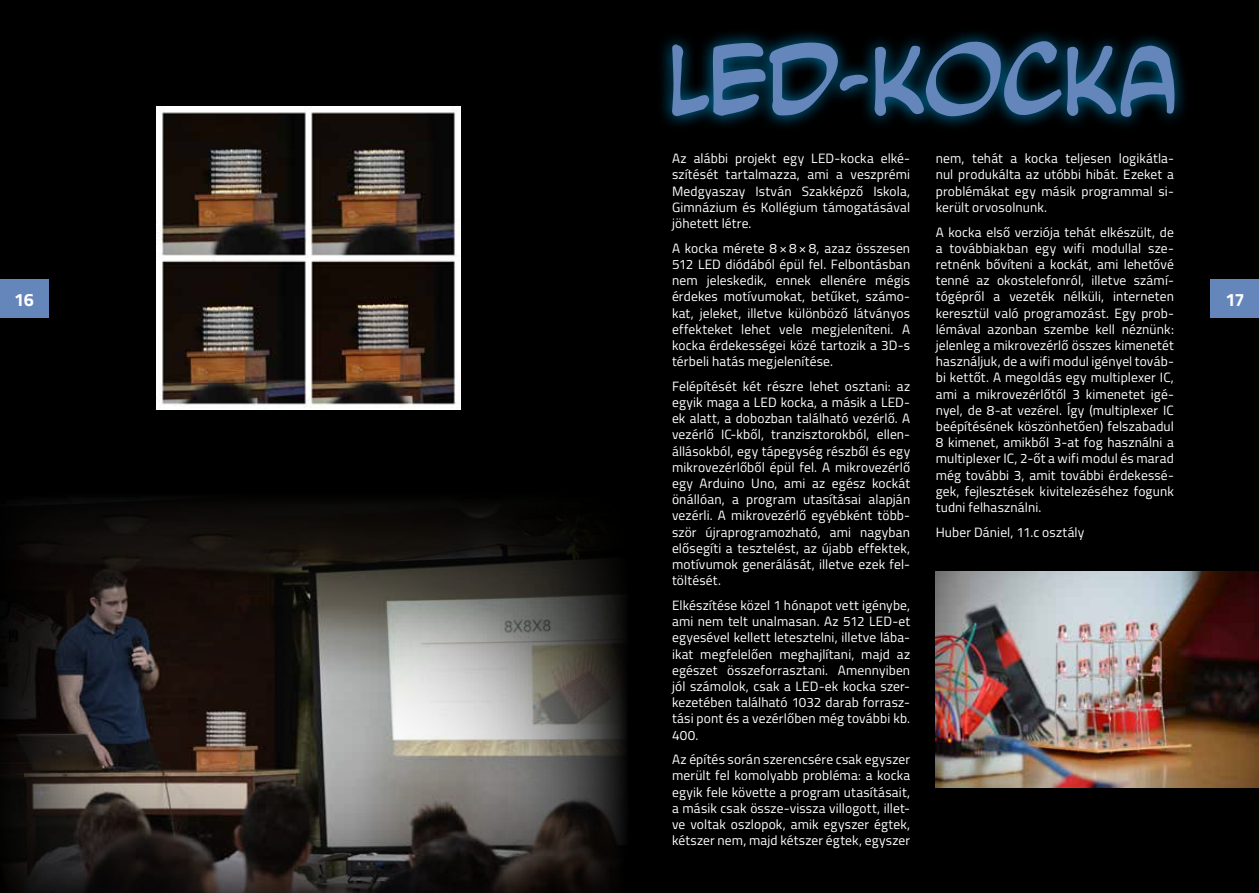
<style>
.page{position:relative;width:1259px;height:893px;background:#000}
.page>*{position:absolute;margin:0;border:0;box-sizing:border-box;transform-origin:0 0}
.t1{font:84.45px "H Zs C Kiss And Tell";letter-spacing:-.03em;color:#6586bb}
.t2{font:700 18px "Titillium";color:#fff}
.t3{font:13.5px/16.2px "Titillium";letter-spacing:.01em;color:#fff;text-align:justify}
</style>
<div class="page">
<img style="left:157px;top:106px;width:303px;height:304px">
<img style="left:935px;top:571px;width:324px;height:216px">
<img style="left:0;top:499px;width:626px;height:394px">
<div style="left:657px;top:26px;width:532px;height:106px;background:#009fe3;opacity:.75"></div>
<div style="left:0;top:279px;width:48px;height:38px;background:#6586bb"></div>
<div style="left:1210px;top:279px;width:49px;height:38px;background:#6586bb"></div>
<h1 class="t1" style="left:666px;top:27px;width:512px">LED-KOCKA</h1>
<p class="t3" style="left:672px;top:150px;width:240px">Az alábbi projekt egy LED-kocka elké&shy;szítését tartalmazza, ami a veszprémi Medgyaszay István Szakképző Iskola, Gimnázium és Kollégium támogatásával jöhetett létre.</p>
<p class="t3" style="left:672px;top:239px;width:240px">A kocka mérete 8×8× 8, azaz összesen 512 LED diódából épül fel. Felbontásban nem jeleskedik, ennek ellenére mégis érdekes motívumokat, betűket, számo&shy;kat, jeleket, illetve különböző látványos effekteket lehet vele megjeleníteni. A kocka érdekességei közé tartozik a 3D-s térbeli hatás megjelenítése.</p>
<p class="t3" style="left:672px;top:377px;width:240px">Felépítését két részre lehet osztani: az egyik maga a LED kocka, a másik a LED&shy;ek alatt, a dobozban található vezérlő. A vezérlő IC-kből, tranzisztorokból, ellen&shy;állásokból, egy tápegység részből és egy mikrovezérlőből épül fel. A mikrovezérlő egy Arduino Uno, ami az egész kockát önállóan, a program utasításai alapján vezérli. A mikrovezérlő egyébként több&shy;ször újraprogramozható, ami nagyban elősegíti a tesztelést, az újabb effektek, motívumok generálását, illetve ezek fel&shy;töltését.</p>
<p class="t3" style="left:672px;top:596px;width:240px">Elkészítése közel 1 hónapot vett igénybe, ami nem telt unalmasan. Az 512 LED-et egyesével kellett letesztelni, illetve lába&shy;ikat megfelelően meghajlítani, majd az egészet összeforrasztani. Amennyiben jól számolok, csak a LED-ek kocka szer&shy;kezetében található 1032 darab forrasz&shy;tási pont és a vezérlőben még további kb.<br>400.</p>
<p class="t3" style="left:672px;top:751px;width:240px">Az építés során szerencsére csak egyszer merült fel komolyabb probléma: a kocka egyik fele követte a program utasításait, a másik csak össze-vissza villogott, illet&shy;ve voltak oszlopok, amik egyszer égtek, kétszer nem, majd kétszer égtek, egyszer</p>
<p class="t3" style="left:935px;top:150px;width:240px">nem, tehát a kocka teljesen logikátla&shy;nul produkálta az utóbbi hibát. Ezeket a problémákat egy másik programmal si&shy;került orvosolnunk.</p>
<p class="t3" style="left:935px;top:223px;width:240px">A kocka első verziója tehát elkészült, de a továbbiakban egy wifi modullal sze&shy;retnénk bővíteni a kockát, ami lehetővé tenné az okostelefonról, illetve számí&shy;tógépről a vezeték nélküli, interneten keresztül való programozást. Egy prob&shy;lémával azonban szembe kell néznünk: jelenleg a mikrovezérlő összes kimenetét használjuk, de a wifi modul igényel továb&shy;bi kettőt. A megoldás egy multiplexer IC, ami a mikrovezérlőtől 3 kimenetet igé&shy;nyel, de 8-at vezérel. Így (multiplexer IC beépítésének köszönhetően) felszabadul 8 kimenet, amikből 3-at fog használni a multiplexer IC, 2-őt a wifi modul és marad még további 3, amit további érdekessé&shy;gek, fejlesztések kivitelezéséhez fogunk tudni felhasználni.</p>
<p class="t3" style="left:935px;top:523px;width:150px">Huber Dániel, 11.c osztály</p>
<h2 class="t2" style="left:14px;top:286px;width:21px">16</h2>
<h2 class="t2" style="left:1225px;top:286px;width:21px">17</h2>
</div>
